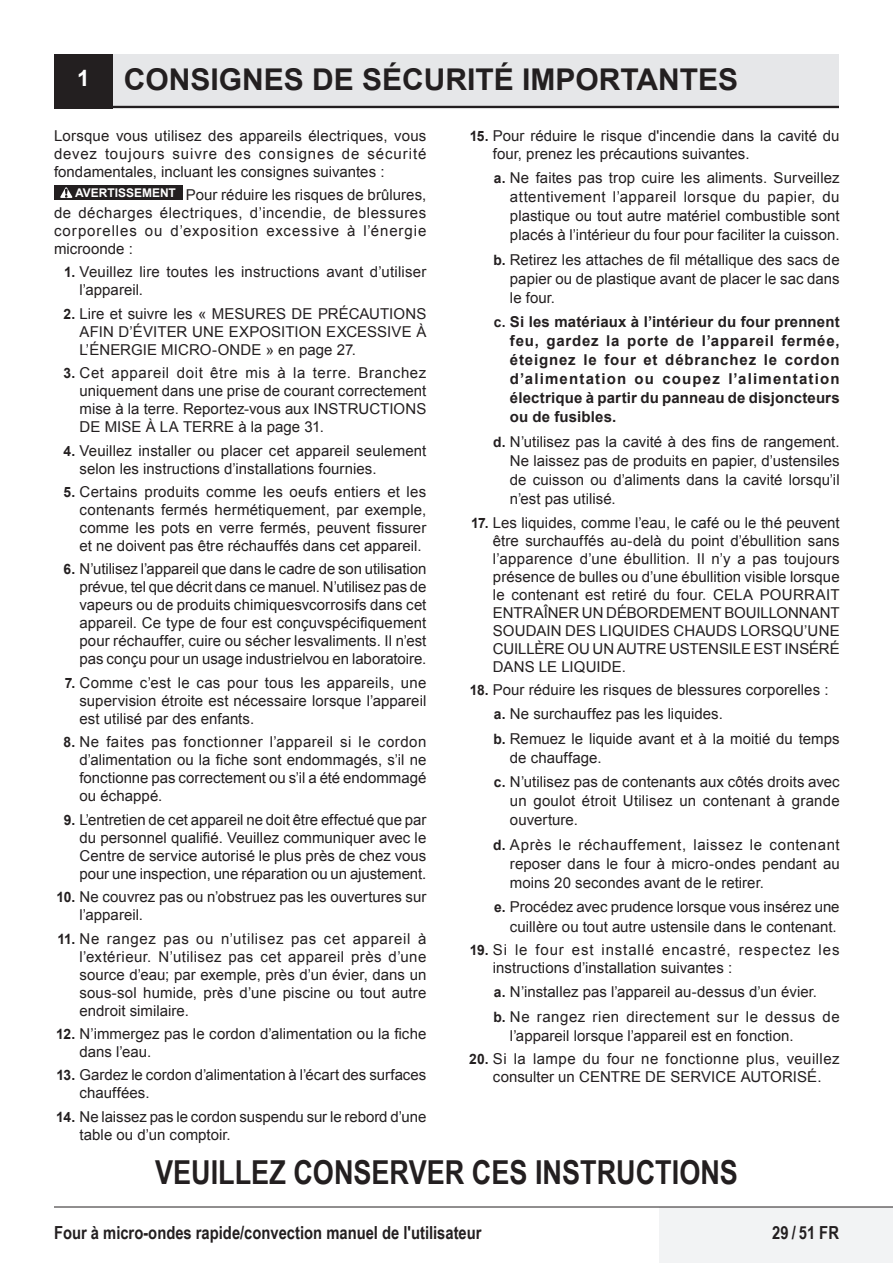
<style>
.page{position:relative;width:893px;height:1263px;background:#fff}
.page>*{position:absolute;margin:0;border:0;box-sizing:border-box;transform-origin:0 0}
.t1{font:700 33px "Arial Narrow";color:#231f20}
.t2{font:700 30px "Arial";color:#231f20}
.t3{font:700 18px "Arial Narrow";color:#231f20}
.t4{font:15px/18px "Arial";letter-spacing:.005em;color:#231f20;text-align:justify}
.t5{font:700 15px/19px "Arial";letter-spacing:.01em;color:#231f20;text-align:justify}
.t6{font:15px/18px "Arial";letter-spacing:.05em;color:#231f20}
.s1{font-size:22.5px;color:#fff}
.s2{font-weight:700;font-size:14.25px}
.s3{font-size:14.25px}
</style>
<div class="page">
<div style="left:54px;top:54px;width:785px;height:55px;background:#e6e7e9"></div>
<div style="left:659px;top:1207px;width:234px;height:56px;background:#f2f3f4"></div>
<hr style="left:54px;top:1207px;width:839px;height:1px;background:#231f20">
<div style="left:54px;top:54px;width:58px;height:54px;background:#231f20"></div>
<hr style="left:54px;top:106px;width:785px;height:2px;background:#231f20">
<div style="left:54px;top:185px;width:128px;height:15px;background:#231f20"></div>
<svg style="left:60px;top:187px;width:13px;height:11px"></svg>
<h2 class="t2" style="left:77px;top:60px;width:663px"><span class="s1">1</span> CONSIGNES DE SÉCURITÉ IMPORTANTES</h2>
<p class="t4" style="left:493px;top:126px;width:348px;text-indent:-23px"><span class="s2">15.</span> Pour réduire le risque d'incendie dans la cavité du four, prenez les précautions suivantes.</p>
<p class="t4" style="left:510px;top:168px;width:331px;line-height:19px;text-indent:-16px"><span class="s2">a.</span> Ne faites pas trop cuire les aliments. Surveillez attentivement l’appareil lorsque du papier, du plastique ou tout autre matériel combustible sont placés à l’intérieur du four pour faciliter la cuisson.</p>
<p class="t4" style="left:510px;top:250px;width:331px;line-height:19px;text-indent:-17px"><span class="s2">b.</span> Retirez les attaches de fil métallique des sacs de papier ou de plastique avant de placer le sac dans le four.</p>
<p class="t5" style="left:510px;top:313px;width:331px;text-indent:-16px"><span class="s3">c.</span> Si les matériaux à l’intérieur du four prennent feu, gardez la porte de l’appareil fermée, éteignez le four et débranchez le cordon d’alimentation ou coupez l’alimentation électrique à partir du panneau de disjoncteurs ou de fusibles.</p>
<p class="t4" style="left:510px;top:432px;width:331px;line-height:19px;text-indent:-17px"><span class="s2">d.</span> N’utilisez pas la cavité à des fins de rangement.<br>Ne laissez pas de produits en papier, d’ustensiles de cuisson ou d’aliments dans la cavité lorsqu’il n’est pas utilisé.</p>
<p class="t4" style="left:493px;top:513px;width:348px;text-indent:-22px"><span class="s2">17.</span> Les liquides, comme l’eau, le café ou le thé peuvent être surchauffés au-delà du point d’ébullition sans l’apparence d’une ébullition. Il n’y a pas toujours présence de bulles ou d’une ébullition visible lorsque le contenant est retiré du four. CELA POURRAIT ENTRAÎNER UN DÉBORDEMENT BOUILLONNANT SOUDAIN DES LIQUIDES CHAUDS LORSQU’UNE CUILLÈRE OU UN AUTRE USTENSILE EST INSÉRÉ DANS LE LIQUIDE.</p>
<p class="t4" style="left:493px;top:678px;width:348px;line-height:24.5px;text-align:left;text-indent:-24px"><span class="s2">18.</span> Pour réduire les risques de blessures corporelles : <span class="s2">a.</span> Ne surchauffez pas les liquides.<br><span class="s2">b.</span> Remuez le liquide avant et à la moitié du temps</p>
<p class="t4" style="left:494px;top:745px;width:347px;line-height:24.5px;text-indent:16px">de chauffage.<br><span class="s2">c.</span> N’utilisez pas de contenants aux côtés droits avec</p>
<p class="t4" style="left:510px;top:792px;width:331px;line-height:19px">un goulot étroit Utilisez un contenant à grande ouverture.</p>
<p class="t4" style="left:510px;top:835px;width:331px;line-height:19px;text-indent:-17px"><span class="s2">d.</span> Après le réchauffement, laissez le contenant reposer dans le four à micro-ondes pendant au moins 20 secondes avant de le retirer.</p>
<p class="t4" style="left:494px;top:898px;width:347px;line-height:19px;text-align:right"><span class="s2">e.</span> Procédez avec prudence lorsque vous insérez une cuillère ou tout autre ustensile dans le contenant.</p>
<p class="t6" style="left:493px;top:941px;width:348px;text-indent:-23px"><span class="s2">19.</span> Si le four est installé encastré, respectez les instructions d’installation suivantes :</p>
<p class="t4" style="left:493px;top:980px;width:348px;line-height:24.5px"><span class="s2">a.</span> N’installez pas l’appareil au-dessus d’un évier.<br><span class="s2">b.</span> Ne rangez rien directement sur le dessus de</p>
<p class="t4" style="left:510px;top:1027px;width:285px">l’appareil lorsque l’appareil est en fonction.</p>
<p class="t4" style="left:469px;top:1050px;width:372px;text-align:center"><span class="s2">20.</span> Si la lampe du four ne fonctionne plus, veuillez consulter un CENTRE DE SERVICE AUTORISÉ.</p>
<p class="t4" style="left:54px;top:126px;width:374px">Lorsque vous utilisez des appareils électriques, vous devez toujours suivre des consignes de sécurité fondamentales, incluant les consignes suivantes :</p>
<p class="t4" style="left:54px;top:186px;width:374px;text-indent:21px"><sup>AVERTISSEMENT</sup> Pour réduire les risques de brûlures, de décharges électriques, d’incendie, de blessures corporelles ou d’exposition excessive à l’énergie microonde :</p>
<p class="t4" style="left:80px;top:263px;width:348px;text-indent:-15px"><span class="s2">1.</span> Veuillez lire toutes les instructions avant d’utiliser l’appareil.</p>
<p class="t4" style="left:80px;top:305px;width:348px;text-indent:-16px"><span class="s2">2.</span> Lire et suivre les « MESURES DE PRÉCAUTIONS AFIN D’ÉVITER UNE EXPOSITION EXCESSIVE À L’ÉNERGIE MICRO-ONDE » en page 27.</p>
<p class="t4" style="left:80px;top:364px;width:348px;text-indent:-16px"><span class="s2">3.</span> Cet appareil doit être mis à la terre. Branchez uniquement dans une prise de courant correctement mise à la terre. Reportez-vous aux INSTRUCTIONS DE MISE À LA TERRE à la page 31.</p>
<p class="t4" style="left:80px;top:441px;width:348px;text-indent:-16px"><span class="s2">4.</span> Veuillez installer ou placer cet appareil seulement selon les instructions d’installations fournies.</p>
<p class="t4" style="left:80px;top:483px;width:348px;text-indent:-16px"><span class="s2">5.</span> Certains produits comme les oeufs entiers et les contenants fermés hermétiquement, par exemple, comme les pots en verre fermés, peuvent fissurer et ne doivent pas être réchauffés dans cet appareil.</p>
<p class="t4" style="left:80px;top:560px;width:348px;text-indent:-16px"><span class="s2">6.</span> N’utilisez l’appareil que dans le cadre de son utilisation prévue, tel que décrit dans ce manuel. N’utilisez pas de vapeurs ou de produits chimiquesvcorrosifs dans cet appareil. Ce type de four est conçuvspécifiquement pour réchauffer, cuire ou sécher lesvaliments. Il n’est pas conçu pour un usage industrielvou en laboratoire.</p>
<p class="t4" style="left:80px;top:674px;width:348px;text-indent:-15px"><span class="s2">7.</span> Comme c’est le cas pour tous les appareils, une supervision étroite est nécessaire lorsque l’appareil est utilisé par des enfants.</p>
<p class="t4" style="left:80px;top:733px;width:348px;text-indent:-16px"><span class="s2">8.</span> Ne faites pas fonctionner l’appareil si le cordon d’alimentation ou la fiche sont endommagés, s’il ne fonctionne pas correctement ou s’il a été endommagé ou échappé.</p>
<p class="t4" style="left:80px;top:810px;width:348px;text-indent:-16px"><span class="s2">9.</span> L’entretien de cet appareil ne doit être effectué que par du personnel qualifié. Veuillez communiquer avec le Centre de service autorisé le plus près de chez vous pour une inspection, une réparation ou un ajustement.</p>
<p class="t4" style="left:80px;top:888px;width:348px;text-indent:-23px"><span class="s2">10.</span> Ne couvrez pas ou n’obstruez pas les ouvertures sur l’appareil.</p>
<p class="t4" style="left:80px;top:929px;width:348px;text-indent:-22px"><span class="s2">11.</span> Ne rangez pas ou n’utilisez pas cet appareil à l’extérieur. N’utilisez pas cet appareil près d’une source d’eau; par exemple, près d’un évier, dans un sous-sol humide, près d’une piscine ou tout autre endroit similaire.</p>
<p class="t4" style="left:80px;top:1025px;width:348px;text-indent:-23px"><span class="s2">12.</span> N’immergez pas le cordon d’alimentation ou la fiche dans l’eau.</p>
<p class="t4" style="left:80px;top:1066px;width:348px;text-indent:-23px"><span class="s2">13.</span> Gardez le cordon d’alimentation à l’écart des surfaces chauffées.</p>
<p class="t4" style="left:80px;top:1107px;width:348px;text-indent:-23px"><span class="s2">14.</span> Ne laissez pas le cordon suspendu sur le rebord d’une table ou d’un comptoir.</p>
<h1 class="t1" style="left:155px;top:1147px;width:584px">VEUILLEZ CONSERVER CES INSTRUCTIONS</h1>
<p class="t3" style="left:54px;top:1218px;width:429px">Four à micro-ondes rapide/convection manuel de l'utilisateur</p>
<p class="t3" style="left:772px;top:1218px;width:68px">29 / 51 FR</p>
</div>
